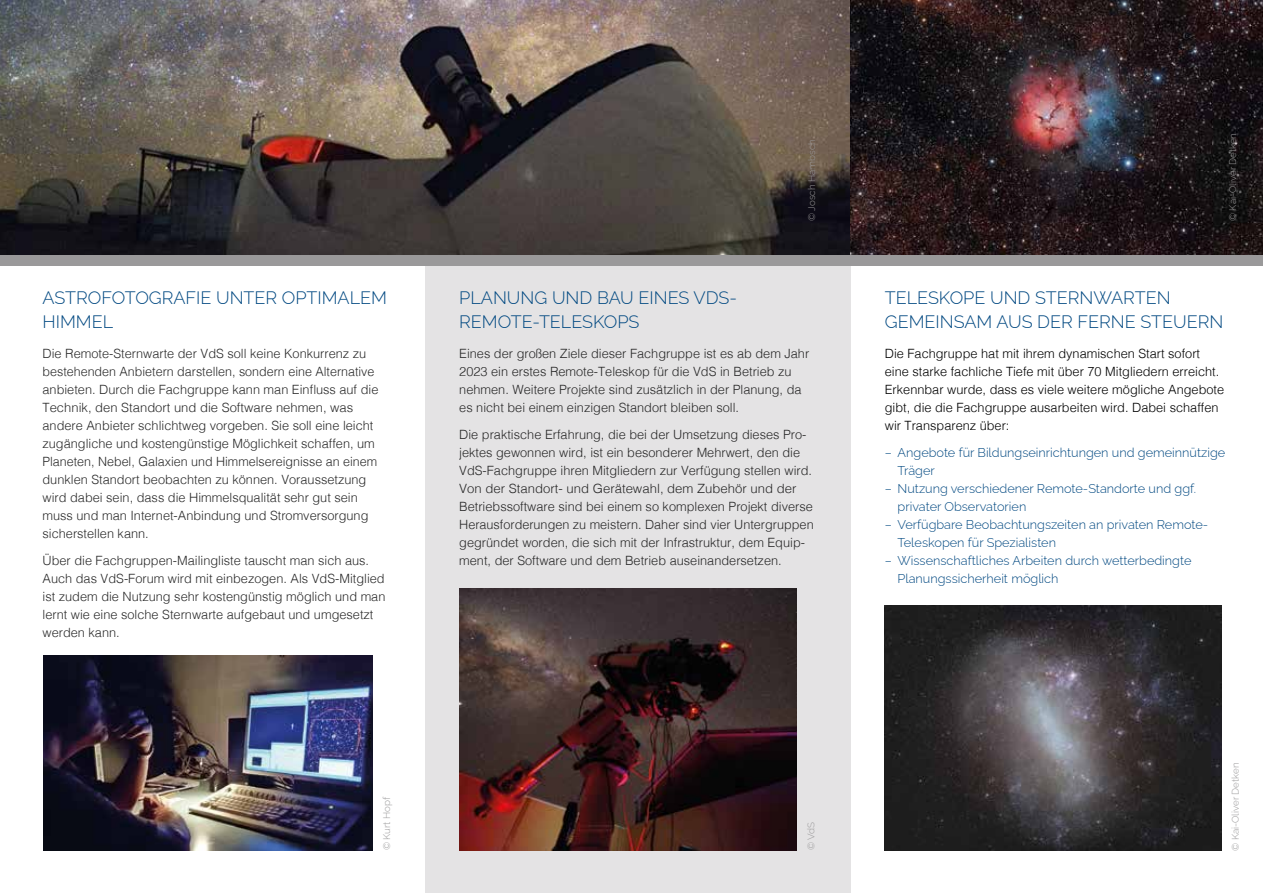
<style>
.page{position:relative;width:1263px;height:893px;background:#fff}
.page>*{position:absolute;margin:0;border:0;box-sizing:border-box;transform-origin:0 0}
.t1{font:300 18px/24px "Raleway";color:#004881}
.t2{font:300 12.75px/18px "Helvetica";color:#000}
.t3{font:300 12.75px/18px "Raleway";color:#004881}
.t4{font:300 9.75px "Raleway";color:#9a999a}
</style>
<div class="page">
<div style="left:425px;top:260px;width:425px;height:633px;background:#e4e3e4"></div>
<img style="left:0;top:0;width:850px;height:255px">
<img style="left:850px;top:0;width:413px;height:255px">
<div style="left:0;top:255px;width:1263px;height:11px;background:#9a999a"></div>
<img style="left:43px;top:656px;width:329px;height:194px">
<img style="left:459px;top:589px;width:337px;height:261px">
<img style="left:885px;top:605px;width:336px;height:245px">
<h1 class="t1" style="left:43px;top:284px;width:346px">ASTROFOTOGRAFIE UNTER OPTIMALEM<br>HIMMEL</h1>
<p class="t2" style="left:43px;top:343px;width:337px">Die Remote-Sternwarte der VdS soll keine Konkurrenz zu bestehenden Anbietern darstellen, sondern eine Alternative anbieten. Durch die Fachgruppe kann man Einfluss auf die Technik, den Standort und die Software nehmen, was andere Anbieter schlichtweg vorgeben. Sie soll eine leicht zugängliche und kostengünstige Möglichkeit schaffen, um Planeten, Nebel, Galaxien und Himmelsereignisse an einem dunklen Standort beobachten zu können. Voraussetzung wird dabei sein, dass die Himmelsqualität sehr gut sein muss und man Internet-Anbindung und Stromversorgung sicherstellen kann.</p>
<p class="t2" style="left:43px;top:550px;width:344px">Über die Fachgruppen-Mailingliste tauscht man sich aus.<br>Auch das VdS-Forum wird mit einbezogen. Als VdS-Mitglied ist zudem die Nutzung sehr kostengünstig möglich und man lernt wie eine solche Sternwarte aufgebaut und umgesetzt werden kann.</p>
<p class="t4" style="left:379px;top:850px;width:55px;rotate:-90deg">© Kurt Hopf</p>
<p class="t4" style="left:804px;top:221px;width:83px;rotate:-90deg">© Josch Hambsch</p>
<p class="t4" style="left:1225px;top:221px;width:90px;rotate:-90deg">© Kai-Oliver Detken</p>
<h1 class="t1" style="left:459px;top:284px;width:279px">PLANUNG UND BAU EINES VDS-<br>REMOTE-TELESKOPS</h1>
<h1 class="t1" style="left:885px;top:284px;width:340px">TELESKOPE UND STERNWARTEN<br>GEMEINSAM AUS DER FERNE STEUERN</h1>
<p class="t2" style="left:459px;top:343px;width:352px">Eines der großen Ziele dieser Fachgruppe ist es ab dem Jahr 2023 ein erstes Remote-Teleskop für die VdS in Betrieb zu nehmen. Weitere Projekte sind zusätzlich in der Planung, da es nicht bei einem einzigen Standort bleiben soll.</p>
<p class="t2" style="left:459px;top:424px;width:356px">Die praktische Erfahrung, die bei der Umsetzung dieses Pro&shy;jektes gewonnen wird, ist ein besonderer Mehrwert, den die VdS-Fachgruppe ihren Mitgliedern zur Verfügung stellen wird.<br>Von der Standort- und Gerätewahl, dem Zubehör und der Betriebssoftware sind bei einem so komplexen Projekt diverse Herausforderungen zu meistern. Daher sind vier Untergruppen gegründet worden, die sich mit der Infrastruktur, dem Equip&shy;ment, der Software und dem Betrieb auseinandersetzen.</p>
<p class="t2" style="left:885px;top:343px;width:341px">Die Fachgruppe hat mit ihrem dynamischen Start sofort eine starke fachliche Tiefe mit über 70 Mitgliedern erreicht.<br>Erkennbar wurde, dass es viele weitere mögliche Angebote gibt, die die Fachgruppe ausarbeiten wird. Dabei schaffen wir Transparenz über:</p>
<p class="t3" style="left:897px;top:442px;width:329px;text-indent:-13px">– Angebote für Bildungseinrichtungen und gemeinnützige<br>Träger</p>
<p class="t3" style="left:897px;top:478px;width:300px;text-indent:-13px">– Nutzung verschiedener Remote-Standorte und ggf. privater Observatorien</p>
<p class="t3" style="left:897px;top:514px;width:312px;text-indent:-13px">– Verfügbare Beobachtungszeiten an privaten Remote-<br>Teleskopen für Spezialisten</p>
<p class="t3" style="left:897px;top:550px;width:295px;text-indent:-13px">– Wissenschaftliches Arbeiten durch wetterbedingte<br>Planungssicherheit möglich</p>
<p class="t4" style="left:803px;top:850px;width:30px;rotate:-90deg">© VdS</p>
<p class="t4" style="left:1227px;top:851px;width:90px;rotate:-90deg">© Kai-Oliver Detken</p>
</div>
